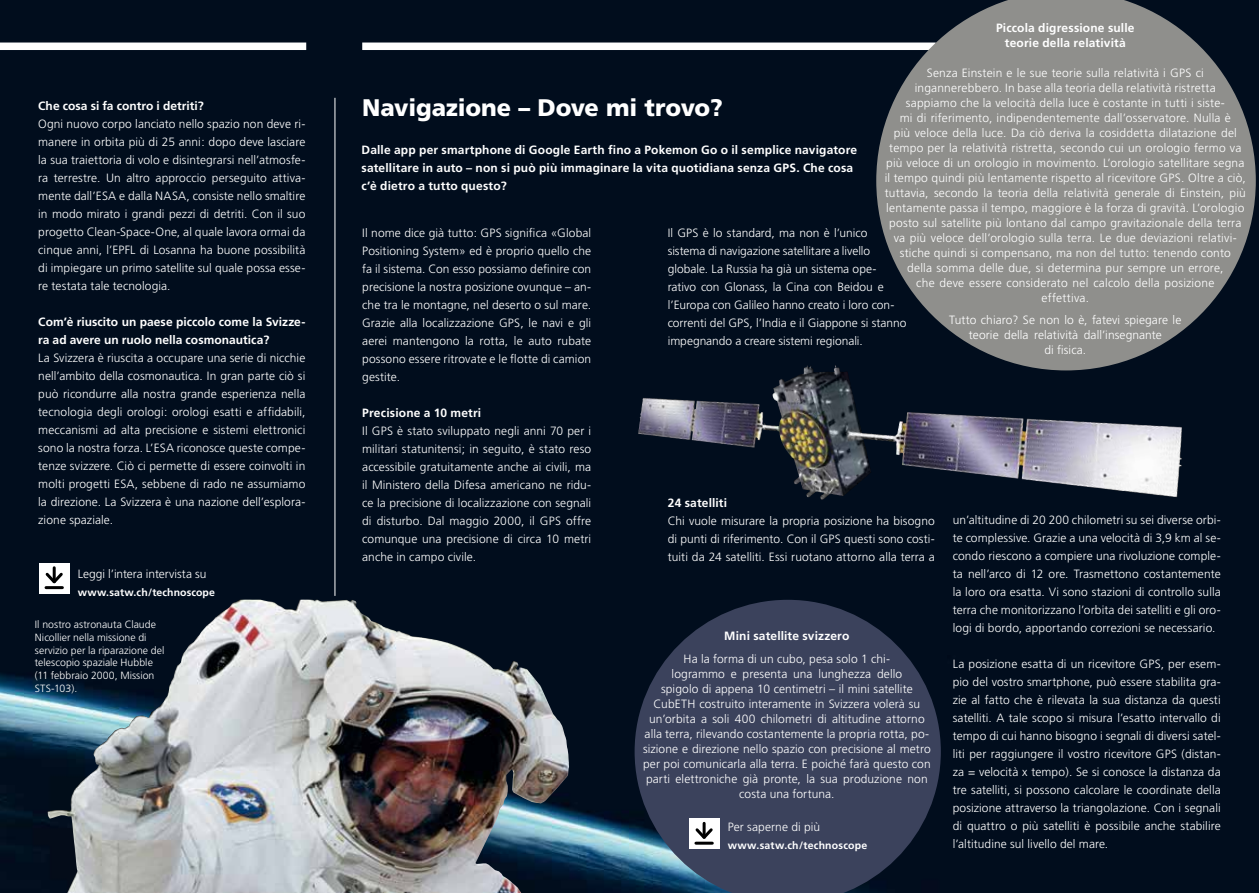
<style>
.page{position:relative;width:1259px;height:893px;background:#010d1d}
.page>*{position:absolute;margin:0;border:0;box-sizing:border-box;transform-origin:0 0}
.t1{font:900 24px "Frutiger CE";letter-spacing:-.005em;color:#fff}
.t2{font:300 12px/18px "Frutiger CE";letter-spacing:.01em;color:#fff;text-align:justify}
.t3{font:700 12px/18px "Frutiger CE";letter-spacing:.01em;color:#fff}
.t4{font:300 10.5px/12.8px "Frutiger CE";letter-spacing:.005em;color:#fff}
.t5{font:700 10.5px "Frutiger CE";letter-spacing:.015em;color:#fff}
</style>
<div class="page">
<div style="left:39px;top:563px;width:30px;height:30px;background:#fff"></div>
<hr style="left:53px;top:568px;width:3px;height:14px;background:#000">
<svg style="left:45px;top:570px;width:18px;height:14px"></svg>
<hr style="left:46px;top:586px;width:16px;height:3px;background:#000">
<img style="left:47px;top:600px;width:522px;height:293px">
<hr style="left:334px;top:98px;width:1px;height:498px;background:#fff">
<div style="left:0;top:43px;width:306px;height:7px;background:#fff"></div>
<div style="left:362px;top:43px;width:267px;height:7px;background:#fff"></div>
<svg style="left:634px;top:600px;width:307px;height:293px;background:#313951"></svg>
<img style="left:629px;top:636px;width:76px;height:257px">
<img style="left:772px;top:365px;width:63px;height:54px">
<div style="left:689px;top:819px;width:30px;height:30px;background:#fff"></div>
<hr style="left:702px;top:823px;width:3px;height:14px;background:#000">
<svg style="left:695px;top:825px;width:18px;height:17px"></svg>
<hr style="left:696px;top:842px;width:16px;height:3px;background:#000">
<div style="left:629px;top:43px;width:306px;height:7px;background:#fff"></div>
<svg style="left:876px;top:0;width:379px;height:370px;background:#737676"></svg>
<p class="t3" style="left:38px;top:97px;width:167px">Che cosa si fa contro i detriti?</p>
<p class="t2" style="left:38px;top:115px;width:268px">Ogni nuovo corpo lanciato nello spazio non deve ri&shy;manere in orbita più di 25 anni: dopo deve lasciare la sua traiettoria di volo e disintegrarsi nell’atmosfe&shy;ra terrestre. Un altro approccio perseguito attiva&shy;mente dall’ESA e dalla NASA, consiste nello smaltire in modo mirato i grandi pezzi di detriti. Con il suo progetto Clean-Space-One, al quale lavora ormai da cinque anni, l’EPFL di Losanna ha buone possibilità di impiegare un primo satellite sul quale possa esse&shy;re testata tale tecnologia.</p>
<p class="t3" style="left:38px;top:313px;width:268px">Com’è riuscito un paese piccolo come la Svizze&shy;ra ad avere un ruolo nella cosmonautica?</p>
<p class="t2" style="left:38px;top:349px;width:269px">La Svizzera è riuscita a occupare una serie di nicchie nell’ambito della cosmonautica. In gran parte ciò si può ricondurre alla nostra grande esperienza nella tecnologia degli orologi: orologi esatti e affidabili, meccanismi ad alta precisione e sistemi elettronici sono la nostra forza. L’ESA riconosce queste compe&shy;tenze svizzere. Ciò ci permette di essere coinvolti in molti progetti ESA, sebbene di rado ne assumiamo la direzione. La Svizzera è una nazione dell’esplora&shy;zione spaziale.</p>
<p class="t2" style="left:78px;top:565px;width:130px">Leggi l’intera intervista su</p>
<p class="t5" style="left:78px;top:586px;width:139px">www.satw.ch/technoscope</p>
<p class="t4" style="left:35px;top:618px;width:131px">Il nostro astronauta Claude<br>Nicollier nella missione di servizio per la riparazione del telescopio spaziale Hubble (11 febbraio 2000, Mission<br>STS-103).</p>
<p class="t3" style="left:996px;top:20px;width:140px;line-height:15px;text-align:center">Piccola digressione sulle teorie della relatività</p>
<p class="t2" style="left:884px;top:65px;width:362px;line-height:15px;text-align:center">Senza Einstein e le sue teorie sulla relatività i GPS ci ingannerebbero. In base alla teoria della relatività ristretta<br>sappiamo che la velocità della luce è costante in tutti i siste-<br>mi di riferimento, indipendentemente dall’osservatore. Nulla è<br>più veloce della luce. Da ciò deriva la cosiddetta dilatazione del tempo per la relatività ristretta, secondo cui un orologio fermo va più veloce di un orologio in movimento. L’orologio satellitare segna il tempo quindi più lentamente rispetto al ricevitore GPS. Oltre a ciò, tuttavia, secondo la teoria della relatività generale di Einstein, più lentamente passa il tempo, maggiore è la forza di gravità. L’orologio posto sul satellite più lontano dal campo gravitazionale della terra va più veloce dell’orologio sulla terra. Le due deviazioni relativi&shy;stiche quindi si compensano, ma non del tutto: tenendo conto<br>della somma delle due, si determina pur sempre un errore,<br>che deve essere considerato nel calcolo della posizione<br>effettiva.</p>
<p class="t2" style="left:949px;top:312px;width:233px;line-height:15px;text-align:center">Tutto chiaro? Se non lo è, fatevi spiegare le teorie della relatività dall’insegnante<br>di fisica.</p>
<h1 class="t1" style="left:362px;top:93px;width:362px">Navigazione – Dove mi trovo?</h1>
<p class="t3" style="left:361px;top:140px;width:497px">Dalle app per smartphone di Google Earth fino a Pokemon Go o il semplice navigatore satellitare in auto – non si può più immaginare la vita quotidiana senza GPS. Che cosa c’è dietro a tutto questo?</p>
<p class="t2" style="left:362px;top:223px;width:230px">Il nome dice già tutto: GPS significa «Global Positioning System» ed è proprio quello che fa il sistema. Con esso possiamo definire con precisione la nostra posizione ovunque – an&shy;che tra le montagne, nel deserto o sul mare.<br>Grazie alla localizzazione GPS, le navi e gli aerei mantengono la rotta, le auto rubate possono essere ritrovate e le flotte di camion gestite.</p>
<p class="t3" style="left:362px;top:403px;width:120px">Precisione a 10 metri</p>
<p class="t2" style="left:362px;top:421px;width:230px">Il GPS è stato sviluppato negli anni 70 per i militari statunitensi; in seguito, è stato reso accessibile gratuitamente anche ai civili, ma il Ministero della Difesa americano ne ridu&shy;ce la precisione di localizzazione con segnali di disturbo. Dal maggio 2000, il GPS offre comunque una precisione di circa 10 metri anche in campo civile.</p>
<p class="t2" style="left:668px;top:223px;width:240px;text-align:left">Il GPS è lo standard, ma non è l’unico sistema di navigazione satellitare a livello globale. La Russia ha già un sistema ope&shy;rativo con Glonass, la Cina con Beidou e l’Europa con Galileo hanno creato i loro con&shy;correnti del GPS, l’India e il Giappone si stanno impegnando a creare sistemi regionali.</p>
<p class="t3" style="left:668px;top:493px;width:61px">24 satelliti</p>
<p class="t2" style="left:668px;top:511px;width:268px">Chi vuole misurare la propria posizione ha bisogno di punti di riferimento. Con il GPS questi sono costi&shy;tuiti da 24 satelliti. Essi ruotano attorno alla terra a</p>
<p class="t2" style="left:952px;top:511px;width:269px">un’altitudine di 20 200 chilometri su sei diverse orbi&shy;te complessive. Grazie a una velocità di 3,9 km al se&shy;condo riescono a compiere una rivoluzione comple&shy;ta nell’arco di 12 ore. Trasmettono costantemente la loro ora esatta. Vi sono stazioni di controllo sulla terra che monitorizzano l’orbita dei satelliti e gli oro&shy;logi di bordo, apportando correzioni se necessario.</p>
<p class="t2" style="left:952px;top:655px;width:269px">La posizione esatta di un ricevitore GPS, per esem&shy;pio del vostro smartphone, può essere stabilita gra&shy;zie al fatto che è rilevata la sua distanza da questi satelliti. A tale scopo si misura l’esatto intervallo di tempo di cui hanno bisogno i segnali di diversi satel&shy;liti per raggiungere il vostro ricevitore GPS (distan&shy;za = velocità x tempo). Se si conosce la distanza da tre satelliti, si possono calcolare le coordinate della posizione attraverso la triangolazione. Con i segnali di quattro o più satelliti è possibile anche stabilire l’altitudine sul livello del mare.</p>
<p class="t3" style="left:724px;top:627px;width:127px">Mini satellite svizzero</p>
<p class="t2" style="left:643px;top:651px;width:289px;line-height:15px;text-align:center">Ha la forma di un cubo, pesa solo 1 chi-<br>logrammo e presenta una lunghezza dello<br>spigolo di appena 10 centimetri – il mini satellite CubETH costruito interamente in Svizzera volerà su un’orbita a soli 400 chilometri di altitudine attorno alla terra, rilevando costantemente la propria rotta, po&shy;sizione e direzione nello spazio con precisione al metro per poi comunicarla alla terra. E poiché farà questo con parti elettroniche già pronte, la sua produzione non costa una fortuna.</p>
<p class="t2" style="left:727px;top:818px;width:94px">Per saperne di più</p>
<p class="t5" style="left:727px;top:839px;width:141px">www.satw.ch/technoscope</p>
</div>
